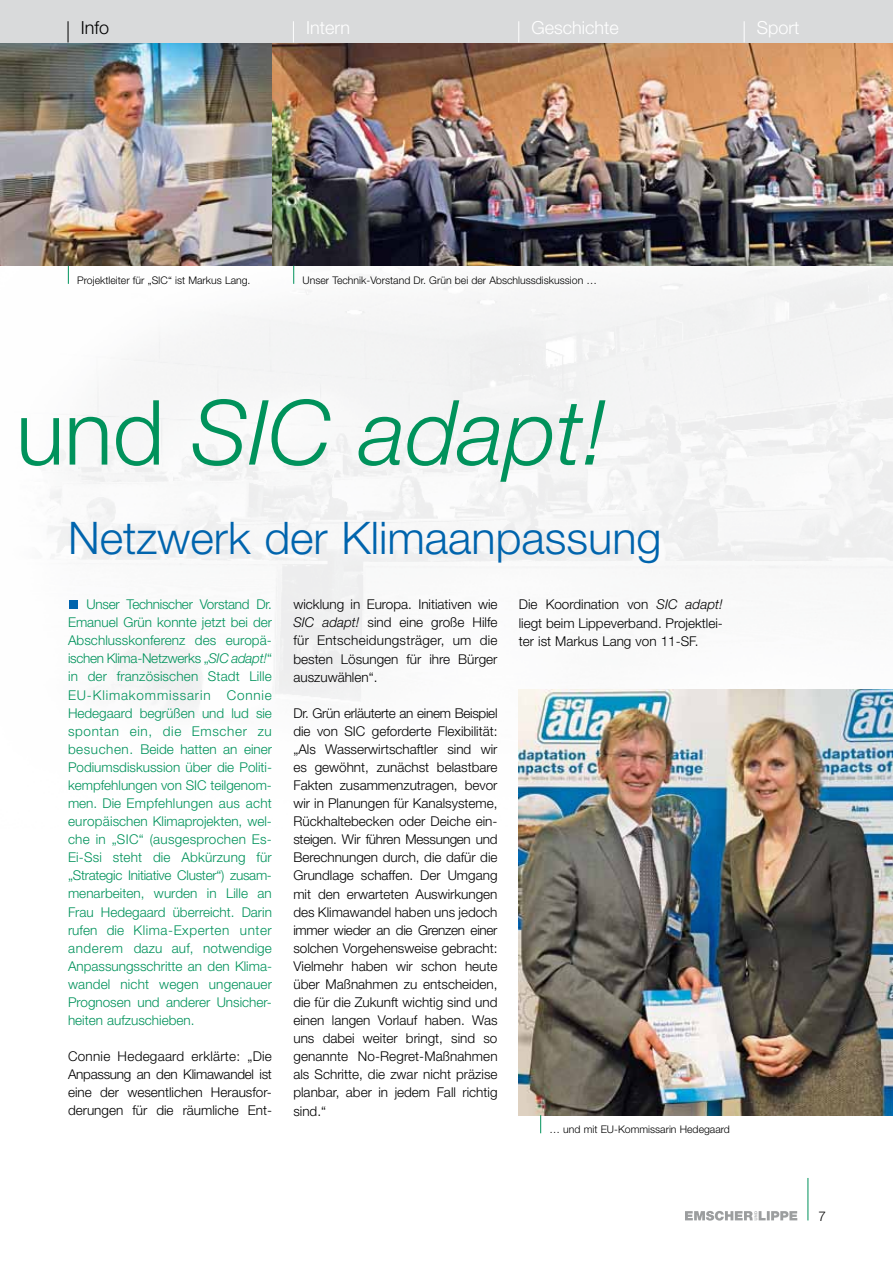
<style>
.page{position:relative;width:893px;height:1263px;background:#fff}
.page>*{position:absolute;margin:0;border:0;box-sizing:border-box;transform-origin:0 0}
.t1{font:italic 300 90px "Helvetica Neue LT Std";color:#00925b}
.t2{font:300 45px "Helvetica Neue LT Std";color:#0064ad}
.t3{font:300 18px "Helvetica Neue LT Std";color:#fff}
.t4{font:300 18px "Helvetica Neue LT Std";color:#000}
.t5{font:300 13.5px/18.1px "Helvetica Neue LT Std";color:#000;text-align:justify}
.t6{font:300 13.5px/18.1px "Helvetica Neue LT Std";color:#00925b;text-align:justify}
.t7{font:300 10.5px "Helvetica Neue LT Std";color:#000}
.s1{font-style:normal}
.s2{font-style:italic}
</style>
<div class="page">
<img style="left:47px;top:266px;width:846px;height:563px">
<img style="left:519px;top:690px;width:374px;height:425px">
<img style="left:0;top:43px;width:893px;height:223px">
<hr style="left:808px;top:1178px;width:1px;height:42px;background:#00925b">
<svg style="left:685px;top:1211px;width:112px;height:9px"></svg>
<div style="left:70px;top:601px;width:8px;height:8px;background:#0064ad"></div>
<svg style="left:68px;top:266px;width:1px;height:18px"></svg>
<svg style="left:293px;top:266px;width:1px;height:18px"></svg>
<svg style="left:540px;top:1115px;width:1px;height:18px"></svg>
<div style="left:0;top:0;width:893px;height:43px;background:#d9dadb"></div>
<svg style="left:293px;top:21px;width:1px;height:22px"></svg>
<svg style="left:518px;top:21px;width:1px;height:22px"></svg>
<svg style="left:744px;top:21px;width:1px;height:22px"></svg>
<svg style="left:68px;top:21px;width:1px;height:22px"></svg>
<h3 class="t4" style="left:81px;top:17px;width:30px">Info</h3>
<h3 class="t3" style="left:306px;top:17px;width:45px">Intern</h3>
<h3 class="t3" style="left:531px;top:17px;width:89px">Geschichte</h3>
<h3 class="t3" style="left:757px;top:17px;width:44px">Sport</h3>
<p class="t7" style="left:77px;top:274px;width:175px">Projektleiter für „SIC“ ist Markus Lang.</p>
<p class="t7" style="left:303px;top:274px;width:296px">Unser Technik-Vorstand Dr. Grün bei der Abschlussdiskussion …</p>
<h1 class="t1" style="left:16px;top:379px;width:593px"><span class="s1">und</span> SIC adapt!</h1>
<h2 class="t2" style="left:68px;top:511px;width:595px">Netzwerk der Klimaanpassung</h2>
<p class="t6" style="left:68px;top:595px;width:205px;text-indent:18px">Unser Technischer Vorstand Dr.<br>Emanuel Grün konnte jetzt bei der Abschlusskonferenz des europä&shy;ischen Klima-Netzwerks „<span class="s2">SIC adapt!</span>“ in der französischen Stadt Lille EU-Klimakommissarin Connie Hedegaard begrüßen und lud sie spontan ein, die Emscher zu besuchen. Beide hatten an einer Podiumsdiskussion über die Politi&shy;kempfehlungen von SIC teilgenom&shy;men. Die Empfehlungen aus acht europäischen Klimaprojekten, wel&shy;che in „SIC“ (ausgesprochen Es-Ei-Ssi steht die Abkürzung für „Strategic Initiative Cluster“) zusam&shy;menarbeiten, wurden in Lille an Frau Hedegaard überreicht. Darin rufen die Klima-Experten unter anderem dazu auf, notwendige Anpassungsschritte an den Klima&shy;wandel nicht wegen ungenauer Prognosen und anderer Unsicher&shy;heiten aufzuschieben.</p>
<p class="t5" style="left:68px;top:1047px;width:205px">Connie Hedegaard erklärte: „Die Anpassung an den Klimawandel ist eine der wesentlichen Herausfor&shy;derungen für die räumliche Ent-</p>
<p class="t5" style="left:293px;top:595px;width:206px">wicklung in Europa. Initiativen wie <span class="s2">SIC adapt!</span> sind eine große Hilfe für Entscheidungsträger, um die besten Lösungen für ihre Bürger auszuwählen“.</p>
<p class="t5" style="left:293px;top:704px;width:206px">Dr. Grün erläuterte an einem Beispiel die von SIC geforderte Flexibilität: „Als Wasserwirtschaftler sind wir es gewöhnt, zunächst belastbare Fakten zusammenzutragen, bevor wir in Planungen für Kanalsysteme, Rückhaltebecken oder Deiche ein&shy;steigen. Wir führen Messungen und Berechnungen durch, die dafür die Grundlage schaffen. Der Umgang mit den erwarteten Auswirkungen des Klimawandel haben uns jedoch immer wieder an die Grenzen einer solchen Vorgehensweise gebracht:<br>Vielmehr haben wir schon heute über Maßnahmen zu entscheiden, die für die Zukunft wichtig sind und einen langen Vorlauf haben. Was uns dabei weiter bringt, sind so genannte No-Regret-Maßnahmen als Schritte, die zwar nicht präzise planbar, aber in jedem Fall richtig sind.“</p>
<p class="t5" style="left:519px;top:595px;width:206px">Die Koordination von <span class="s2">SIC adapt! </span>liegt beim Lippeverband. Projektlei&shy;ter ist Markus Lang von 11-SF.</p>
<p class="t7" style="left:549px;top:1123px;width:182px">… und mit EU-Kommissarin Hedegaard</p>
<p class="t5" style="left:819px;top:1206px;width:9px">7</p>
</div>
